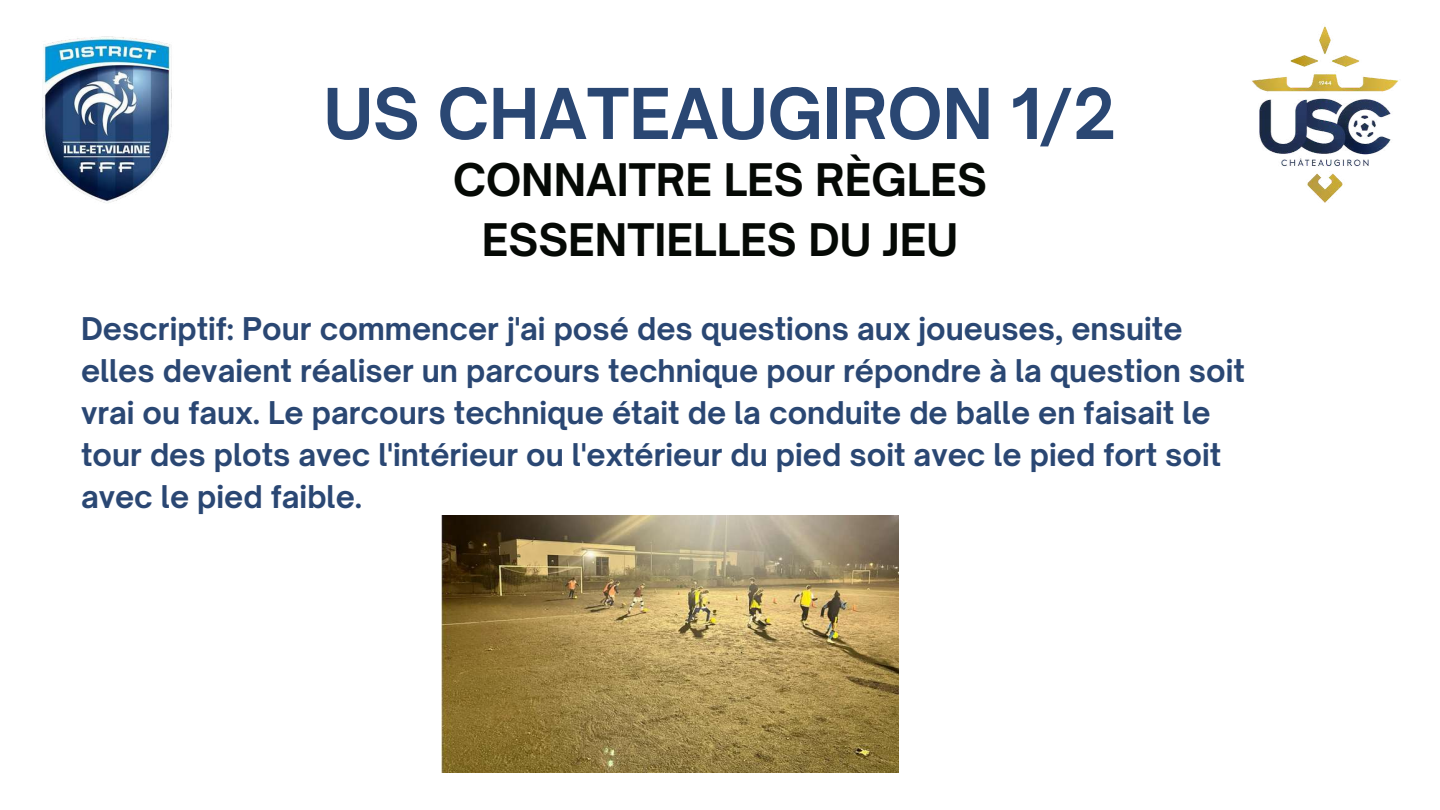
<style>
.page{position:relative;width:1440px;height:810px;background:#fff}
.page>*{position:absolute;margin:0;border:0;box-sizing:border-box;transform-origin:0 0}
.t1{font:700 67px "Open Sauce One";color:#2a4773}
.t2{font:700 43px/60px "Open Sauce One";color:#050905;text-align:center}
.t3{font:700 30px/42px "Open Sauce One";color:#2a4773}
</style>
<div class="page">
<img style="left:42px;top:36px;width:130px;height:167px">
<img style="left:1251px;top:26px;width:148px;height:177px">
<img style="left:441px;top:516px;width:458px;height:256px">
<h1 class="t1" style="left:324px;top:72px;width:794px">US CHATEAUGIRON 1/2</h1>
<h2 class="t2" style="left:453px;top:150px;width:535px">CONNAITRE LES RÈGLES<br>ESSENTIELLES DU JEU</h2>
<p class="t3" style="left:81px;top:308px;width:1165px">Descriptif: Pour commencer j'ai posé des questions aux joueuses, ensuite elles devaient réaliser un parcours technique pour répondre à la question soit vrai ou faux. Le parcours technique était de la conduite de balle en faisait le tour des plots avec l'intérieur ou l'extérieur du pied soit avec le pied fort soit avec le pied faible.</p>
</div>
